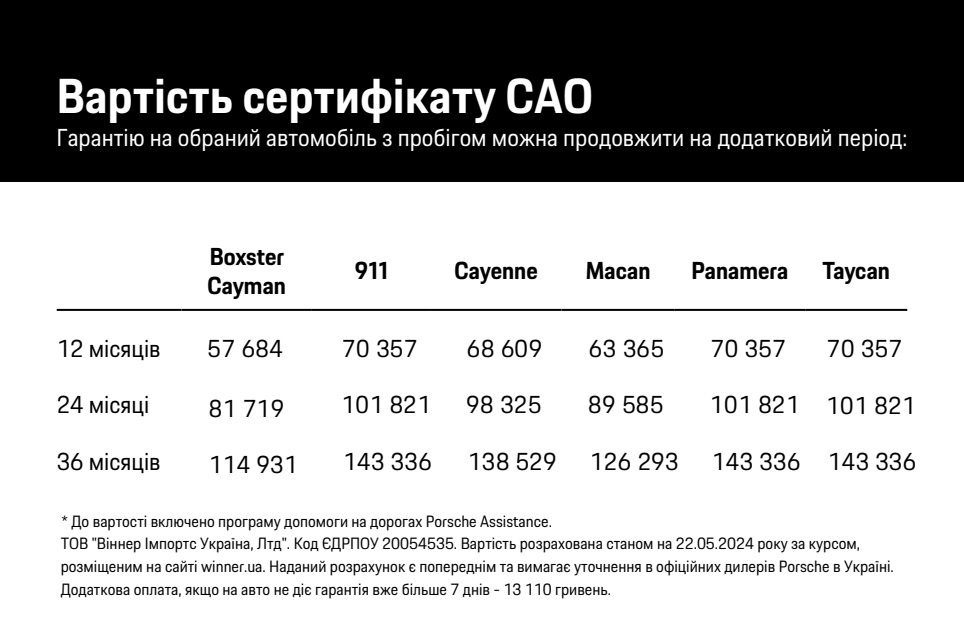
<style>
.page{position:relative;width:964px;height:624px;background:#fff}
.page>*{position:absolute;margin:0;border:0;box-sizing:border-box;transform-origin:0 0}
.t1{font:700 48px "Porsche Next";letter-spacing:.01em;color:#fff}
.t2{font:24px "Porsche Next";letter-spacing:.025em;color:#000}
.t3{font:24px "Porsche Next";color:#fff}
.t4{font:700 24px/28.8px "Porsche Next";color:#000}
.t5{font:24px "Porsche Next";color:#000}
.t6{font:16px/22.8px "Porsche Next";color:#000}
</style>
<div class="page">
<div style="left:0;top:0;width:964px;height:181px;background:#000"></div>
<hr style="left:57px;top:309px;width:124px;height:2px;background:#000">
<hr style="left:181px;top:309px;width:131px;height:2px;background:#000">
<hr style="left:312px;top:309px;width:119px;height:2px;background:#000">
<hr style="left:431px;top:309px;width:130px;height:2px;background:#000">
<hr style="left:561px;top:309px;width:114px;height:2px;background:#000">
<hr style="left:675px;top:309px;width:130px;height:2px;background:#000">
<hr style="left:805px;top:309px;width:102px;height:2px;background:#000">
<h1 class="t1" style="left:57px;top:64px;width:538px">Вартість сертифікату САО</h1>
<h2 class="t3" style="left:56px;top:121px;width:852px">Гарантію на обраний автомобіль з пробігом можна продовжити на додатковий період:</h2>
<h2 class="t4" style="left:207px;top:242px;width:80px">Boxster<br>Cayman</h2>
<h2 class="t4" style="left:355px;top:256px;width:34px">911</h2>
<h2 class="t4" style="left:454px;top:256px;width:85px">Cayenne</h2>
<h2 class="t4" style="left:586px;top:256px;width:66px">Macan</h2>
<h2 class="t4" style="left:691px;top:256px;width:98px">Panamera</h2>
<h2 class="t4" style="left:822px;top:256px;width:69px">Taycan</h2>
<h2 class="t5" style="left:57px;top:332px;width:105px">12 місяців</h2>
<h2 class="t2" style="left:208px;top:332px;width:77px">57 684</h2>
<h2 class="t2" style="left:342px;top:332px;width:77px">70 357</h2>
<h2 class="t2" style="left:467px;top:332px;width:77px">68 609</h2>
<h2 class="t2" style="left:589px;top:332px;width:77px">63 365</h2>
<h2 class="t2" style="left:711px;top:332px;width:77px">70 357</h2>
<h2 class="t2" style="left:827px;top:332px;width:77px">70 357</h2>
<h2 class="t5" style="left:57px;top:389px;width:94px">24 місяці</h2>
<h2 class="t2" style="left:209px;top:392px;width:77px">81 719</h2>
<h2 class="t2" style="left:341px;top:389px;width:91px">101 821</h2>
<h2 class="t2" style="left:466px;top:389px;width:77px">98 325</h2>
<h2 class="t2" style="left:588px;top:389px;width:77px">89 585</h2>
<h2 class="t2" style="left:710px;top:389px;width:207px">101 821 101 821</h2>
<h2 class="t5" style="left:57px;top:445px;width:105px">36 місяців</h2>
<h2 class="t2" style="left:209px;top:448px;width:90px">114 931</h2>
<h2 class="t2" style="left:343px;top:445px;width:90px">143 336</h2>
<h2 class="t2" style="left:468px;top:445px;width:90px">138 529</h2>
<h2 class="t2" style="left:590px;top:445px;width:90px">126 293</h2>
<h2 class="t2" style="left:712px;top:445px;width:206px">143 336 143 336</h2>
<p class="t6" style="left:61px;top:509px;width:834px">* До вартості включено програму допомоги на дорогах Porsche Assistance.<br>ТОВ "Віннер Імпортс Україна, Лтд". Код ЄДРПОУ 20054535. Вартість розрахована станом на 22.05.2024 року за курсом, розміщеним на сайті winner.ua. Наданий розрахунок є попереднім та вимагає уточнення в офіційних дилерів Porsche в Україні.<br>Додаткова оплата, якщо на авто не діє гарантія вже більше 7 днів - 13 110 гривень.</p>
</div>
